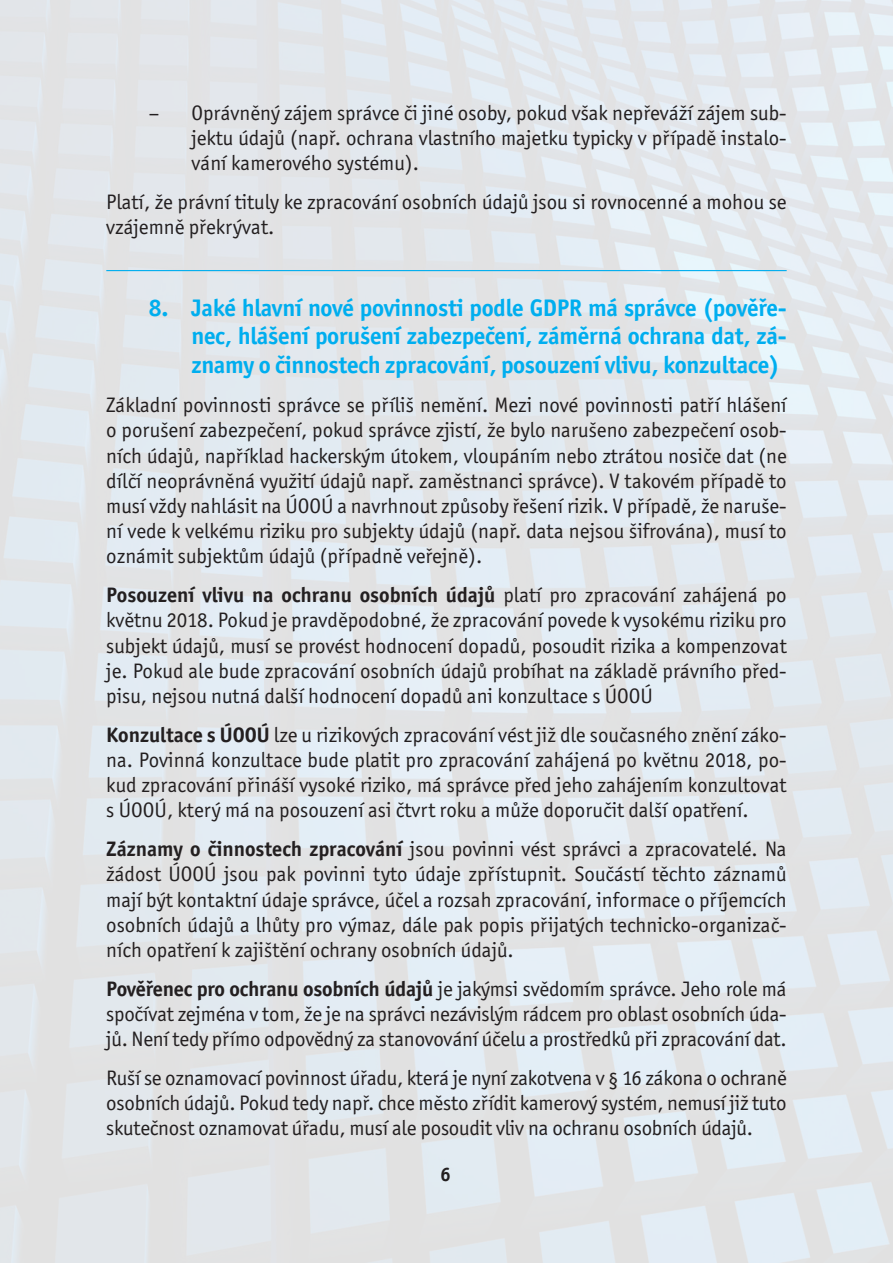
<style>
.page{position:relative;width:893px;height:1263px;background:#fff}
.page>*{position:absolute;margin:0;border:0;box-sizing:border-box;transform-origin:0 0}
.t1{font:700 24px/28.8px "Officina Sans Itc TOT";letter-spacing:-.01em;color:#00aeef;text-align:justify}
.t2{font:21px/25.2px "Officina Sans Itc TOT";color:#231f20;text-align:justify}
.t3{font:700 19.5px "Officina Sans CE";color:#231f20}
.s1{font-weight:700}
</style>
<div class="page">
<hr style="left:106px;top:270px;width:681px;height:1px;background:#00aeef">
<p class="t2" style="left:191px;top:101px;width:597px;text-indent:-43px">– Oprávněný zájem správce či jiné osoby, pokud však nepřeváží zájem sub&shy;jektu údajů (např. ochrana vlastního majetku typicky v případě instalo&shy;vání kamerového systému).</p>
<p class="t2" style="left:106px;top:190px;width:682px">Platí, že právní tituly ke zpracování osobních údajů jsou si rovnocenné a mohou se vzájemně překrývat.</p>
<p class="t1" style="left:191px;top:293px;width:597px;text-indent:-43px">8. Jaké hlavní nové povinnosti podle GDPR má správce (pověře&shy;nec, hlášení porušení zabezpečení, záměrná ochrana dat, zá&shy;znamy o činnostech zpracování, posouzení vlivu, konzultace)</p>
<p class="t2" style="left:106px;top:393px;width:682px">Základní povinnosti správce se příliš nemění. Mezi nové povinnosti patří hlášení o porušení zabezpečení, pokud správce zjistí, že bylo narušeno zabezpečení osob&shy;ních údajů, například hackerským útokem, vloupáním nebo ztrátou nosiče dat (ne dílčí neoprávněná využití údajů např. zaměstnanci správce). V takovém případě to musí vždy nahlásit na ÚOOÚ a navrhnout způsoby řešení rizik. V případě, že naruše&shy;ní vede k velkému riziku pro subjekty údajů (např. data nejsou šifrována), musí to oznámit subjektům údajů (případně veřejně).</p>
<p class="t2" style="left:106px;top:583px;width:682px"><span class="s1">Posouzení vlivu na ochranu osobních údajů</span> platí pro zpracování zahájená po květnu 2018. Pokud je pravděpodobné, že zpracování povede k vysokému riziku pro subjekt údajů, musí se provést hodnocení dopadů, posoudit rizika a kompenzovat je. Pokud ale bude zpracování osobních údajů probíhat na základě právního před&shy;pisu, nejsou nutná další hodnocení dopadů ani konzultace s ÚOOÚ</p>
<p class="t2" style="left:106px;top:722px;width:682px"><span class="s1">Konzultace s ÚOOÚ</span> lze u rizikových zpracování vést již dle současného znění záko&shy;na. Povinná konzultace bude platit pro zpracování zahájená po květnu 2018, po&shy;kud zpracování přináší vysoké riziko, má správce před jeho zahájením konzultovat s ÚOOÚ, který má na posouzení asi čtvrt roku a může doporučit další opatření.</p>
<p class="t2" style="left:106px;top:837px;width:682px"><span class="s1">Záznamy o činnostech zpracování</span> jsou povinni vést správci a zpracovatelé. Na žádost ÚOOÚ jsou pak povinni tyto údaje zpřístupnit. Součástí těchto záznamů mají být kontaktní údaje správce, účel a rozsah zpracování, informace o příjemcích osobních údajů a lhůty pro výmaz, dále pak popis přijatých technicko-organizač&shy;ních opatření k zajištění ochrany osobních údajů.</p>
<p class="t2" style="left:106px;top:976px;width:682px"><span class="s1">Pověřenec pro ochranu osobních údajů</span> je jakýmsi svědomím správce. Jeho role má spočívat zejména v tom, že je na správci nezávislým rádcem pro oblast osobních úda&shy;jů. Není tedy přímo odpovědný za stanovování účelu a prostředků při zpracování dat.</p>
<p class="t2" style="left:106px;top:1065px;width:682px">Ruší se oznamovací povinnost úřadu, která je nyní zakotvena v § 16 zákona o ochraně osobních údajů. Pokud tedy např. chce město zřídit kamerový systém, nemusí již tuto skutečnost oznamovat úřadu, musí ale posoudit vliv na ochranu osobních údajů.</p>
<p class="t3" style="left:440px;top:1163px;width:12px">6</p>
</div>
